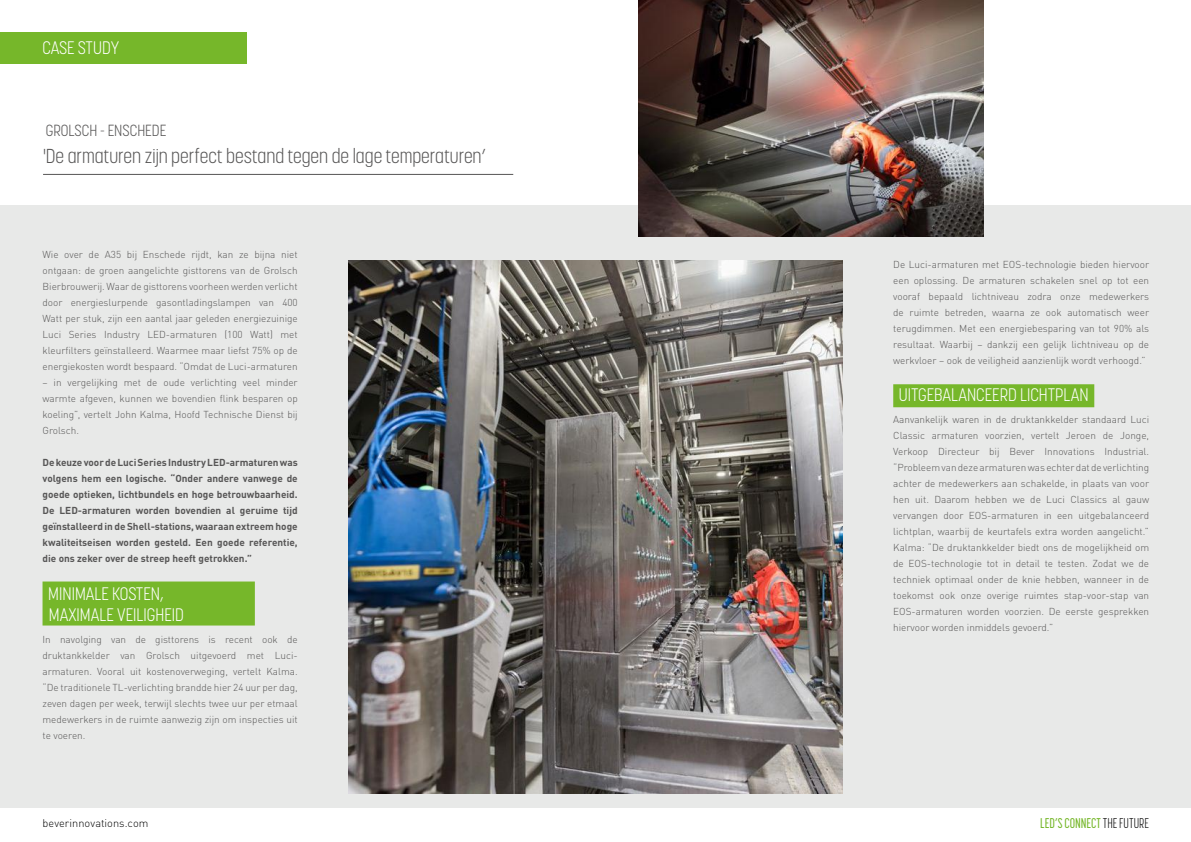
<style>
.page{position:relative;width:1191px;height:842px;background:#fff}
.page>*{position:absolute;margin:0;border:0;box-sizing:border-box;transform-origin:0 0}
.t1{font:300 20px "Korolev Condensed";letter-spacing:-.005em;color:#575656}
.t2{font:300 18px/21.6px "Korolev Condensed";color:#fff}
.t3{font:300 16px "Korolev Condensed";color:#575656}
.t4{font:500 14px "Korolev Compressed";letter-spacing:-.005em;color:#76b72a}
.t5{font:300 11px "DIN Pro";color:#000}
.t6{font:300 10px/16px "DIN Pro";color:#575656;text-align:justify}
.t7{font:700 10px/16px "DIN Pro";color:#575656;text-align:justify}
.s1{font-weight:300;color:#000}
</style>
<div class="page">
<div style="left:0;top:212px;width:1191px;height:596px;background:#e8e9e8"></div>
<div style="left:0;top:33px;width:247px;height:31px;background:#76b72a"></div>
<div style="left:43px;top:581px;width:212px;height:44px;background:#76b72a"></div>
<hr style="left:43px;top:174px;width:470px;height:1px;background:#575656">
<div style="left:893px;top:384px;width:201px;height:23px;background:#76b72a"></div>
<img style="left:349px;top:260px;width:493px;height:533px">
<img style="left:638px;top:0;width:346px;height:236px">
<h2 class="t2" style="left:43px;top:36px;width:78px">CASE STUDY</h2>
<h3 class="t3" style="left:46px;top:121px;width:122px">GROLSCH - ENSCHEDE</h3>
<h1 class="t1" style="left:43px;top:144px;width:444px">'De armaturen zijn perfect bestand tegen de lage temperaturen’</h1>
<p class="t6" style="left:43px;top:245px;width:257px">Wie over de A35 bij Enschede rijdt, kan ze bijna niet ontgaan: de groen aangelichte gisttorens van de Grolsch Bierbrouwerij. Waar de gisttorens voorheen werden verlicht door energieslurpende gasontladingslampen van 400<br>Watt per stuk, zijn een aantal jaar geleden energiezuinige Luci Series Industry LED-armaturen (100 Watt) met kleurfilters geïnstalleerd. Waarmee maar liefst 75% op de energiekosten wordt bespaard. “Omdat de Luci-armaturen</p>
<p class="t6" style="left:43px;top:373px;width:257px">– in vergelijking met de oude verlichting veel minder warmte afgeven, kunnen we bovendien flink besparen op koeling”, vertelt John Kalma, Hoofd Technische Dienst bij Grolsch.</p>
<p class="t7" style="left:43px;top:453px;width:257px">De keuze voor de Luci Series Industry LED-armaturen was volgens hem een logische. “Onder andere vanwege de goede optieken, lichtbundels en hoge betrouwbaarheid.<br>De LED-armaturen worden bovendien al geruime tijd geïnstalleerd in de Shell-stations, waaraan extreem hoge kwaliteitseisen worden gesteld. Een goede referentie, die ons zeker over de streep heeft getrokken.”</p>
<h2 class="t2" style="left:48px;top:582px;width:137px">MINIMALE KOSTEN,<br>MAXIMALE VEILIGHEID</h2>
<p class="t6" style="left:43px;top:630px;width:257px">In navolging van de gisttorens is recent ook de druktankkelder van Grolsch uitgevoerd met Luci&shy;armaturen. Vooral uit kostenoverweging, vertelt Kalma. “De traditionele TL-verlichting brandde hier 24 uur per dag, zeven dagen per week, terwijl slechts twee uur per etmaal medewerkers in de ruimte aanwezig zijn om inspecties uit te voeren.</p>
<p class="t6" style="left:893px;top:255px;width:257px">De Luci-armaturen met EOS-technologie bieden hiervoor een oplossing. De armaturen schakelen snel op tot een vooraf bepaald lichtniveau zodra onze medewerkers de ruimte betreden, waarna ze ook automatisch weer terugdimmen. Met een energiebesparing van tot 90% als resultaat. Waarbij – dankzij een gelijk lichtniveau op de werkvloer – ook de veiligheid aanzienlijk wordt verhoogd.”</p>
<h2 class="t2" style="left:899px;top:384px;width:191px">UITGEBALANCEERD LICHTPLAN</h2>
<p class="t6" style="left:893px;top:410px;width:257px">Aanvankelijk waren in de druktankkelder standaard Luci Classic armaturen voorzien, vertelt Jeroen de Jonge, Verkoop Directeur bij Bever Innovations Industrial. “Probleem van deze armaturen was echter dat de verlichting achter de medewerkers aan schakelde, in plaats van voor hen uit. Daarom hebben we de Luci Classics al gauw vervangen door EOS-armaturen in een uitgebalanceerd lichtplan, waarbij de keurtafels extra worden aangelicht.” Kalma: “De druktankkelder biedt ons de mogelijkheid om de EOS-technologie tot in detail te testen. Zodat we de techniek optimaal onder de knie hebben, wanneer in de toekomst ook onze overige ruimtes stap-voor-stap van EOS-armaturen worden voorzien. De eerste gesprekken hiervoor worden inmiddels gevoerd.”</p>
<p class="t5" style="left:43px;top:815px;width:107px">beverinnovations.com</p>
<h3 class="t4" style="left:1040px;top:815px;width:110px">LED’S CONNECT <span class="s1">THE FUTURE</span></h3>
</div>
